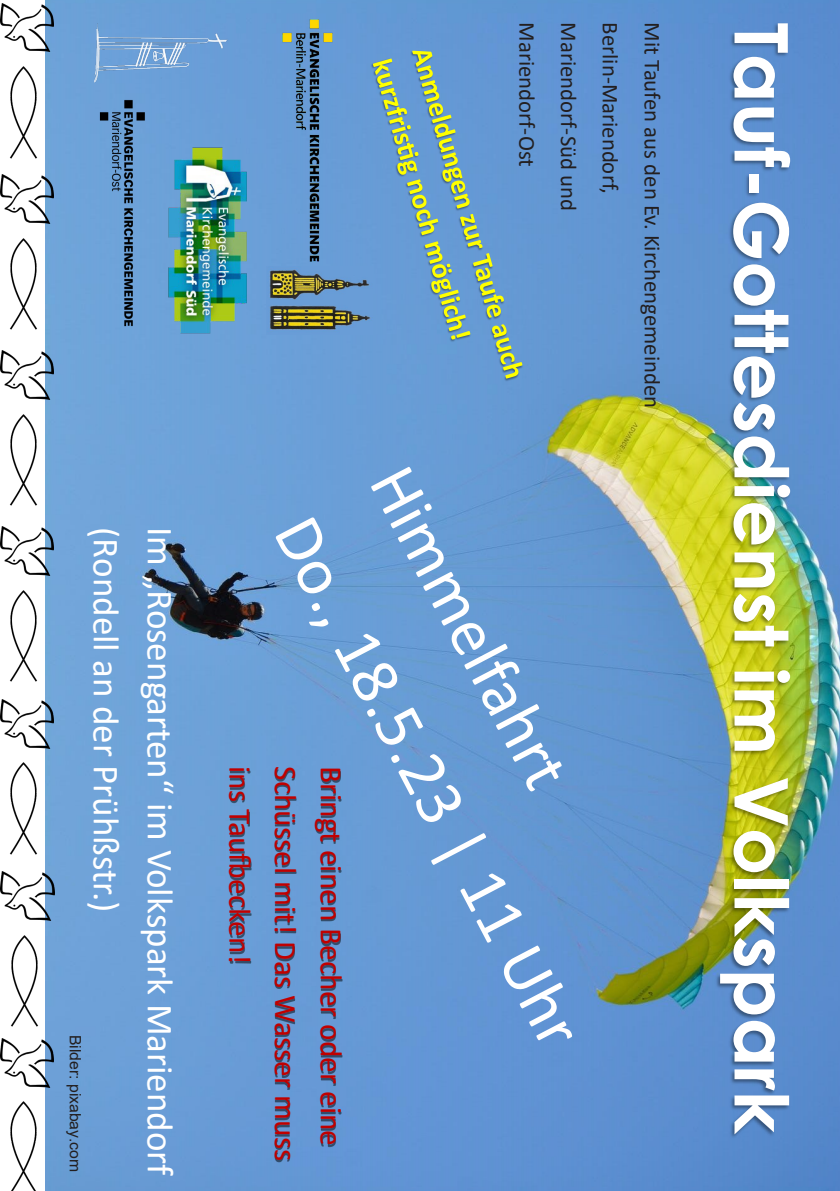
<style>
.page{position:relative;width:840px;height:1191px;background:#fff}
.page>*{position:absolute;margin:0;border:0;box-sizing:border-box;transform-origin:0 0}
.t1{font:700 74.2px "Century Gothic";color:#fff}
.t2{font:37.2px/54px "Calibri";color:#fff}
.t3{font:31.4px "Calibri";color:#c00000}
.t4{font:22.8px/41.8px "Calibri";color:#231f20}
.t5{font:15.8px "Arial";letter-spacing:-.005em;color:#231f20}
</style>
<div class="page">
<img style="left:46px;top:0;width:793px;height:1191px">
<svg style="left:371px;top:467px;width:190px;height:50px;background:#71a1d6"></svg>
<svg style="left:275px;top:517px;width:296px;height:523px;background:#71a1d7"></svg>
<img style="left:666px;top:0;width:166px;height:121px">
<img style="left:666px;top:121px;width:166px;height:31px">
<img style="left:666px;top:152px;width:166px;height:934px">
<img style="left:666px;top:1086px;width:166px;height:105px">
<img style="left:0;top:3px;width:54px;height:49px">
<img style="left:9px;top:67px;width:38px;height:91px">
<img style="left:0;top:175px;width:54px;height:48px">
<img style="left:9px;top:238px;width:37px;height:92px">
<img style="left:0;top:351px;width:54px;height:49px">
<img style="left:9px;top:414px;width:37px;height:92px">
<img style="left:0;top:527px;width:53px;height:48px">
<img style="left:9px;top:590px;width:37px;height:92px">
<img style="left:0;top:699px;width:54px;height:49px">
<img style="left:9px;top:763px;width:38px;height:91px">
<img style="left:1px;top:872px;width:53px;height:48px">
<img style="left:10px;top:935px;width:37px;height:91px">
<img style="left:0;top:1038px;width:54px;height:49px">
<img style="left:10px;top:1101px;width:36px;height:90px">
<img style="left:315px;top:749px;width:45px;height:425px">
<img style="left:247px;top:749px;width:68px;height:441px">
<img style="left:202px;top:749px;width:67px;height:198px">
<div style="left:202px;top:947px;width:67px;height:56px;background:#699dd7"></div>
<img style="left:281px;top:19px;width:52px;height:244px">
<img style="left:267px;top:267px;width:68px;height:68px">
<img style="left:154px;top:120px;width:107px;height:240px">
<img style="left:94px;top:23px;width:133px;height:60px">
<img style="left:92px;top:92px;width:61px;height:242px">
<div style="left:375px;top:19px;width:179px;height:398px;background:#6498d3"></div>
<div style="left:335px;top:31px;width:163px;height:342px;background:#679cd6"></div>
<svg style="left:373px;top:51px;width:149px;height:327px;background:#73a1bc"></svg>
<img style="left:415px;top:311px;width:88px;height:78px">
<h2 class="t2" style="left:188px;top:527px;width:650px;rotate:90deg">Im „Rosengarten“ im Volkspark Mariendorf (Rondell an der Prühßstr.)</h2>
<p class="t5" style="left:86px;top:1035px;width:138px;rotate:90deg">Bilder: pixabay.com</p>
<h3 class="t3" style="left:261px;top:766px;width:199px;rotate:90deg">ins Taufbecken!</h3>
<h3 class="t3" style="left:307px;top:766px;width:396px;rotate:90deg">Schüssel mit! Das Wasser muss</h3>
<h3 class="t3" style="left:353px;top:766px;width:381px;rotate:90deg">Bringt einen Becher oder eine</h3>
<p class="t4" style="left:590px;top:22px;width:190px;rotate:90deg">Mariendorf-Süd und<br>Mariendorf-Ost</p>
<p class="t4" style="left:631px;top:22px;width:173px;rotate:90deg">Berlin-Mariendorf,</p>
<p class="t4" style="left:673px;top:22px;width:387px;rotate:90deg">Mit Taufen aus den Ev. Kirchengemeinden</p>
<h1 class="t1" style="left:817px;top:22px;width:1113px;rotate:90deg">Tauf-Gottesdienst im Volkspark</h1>
</div>
